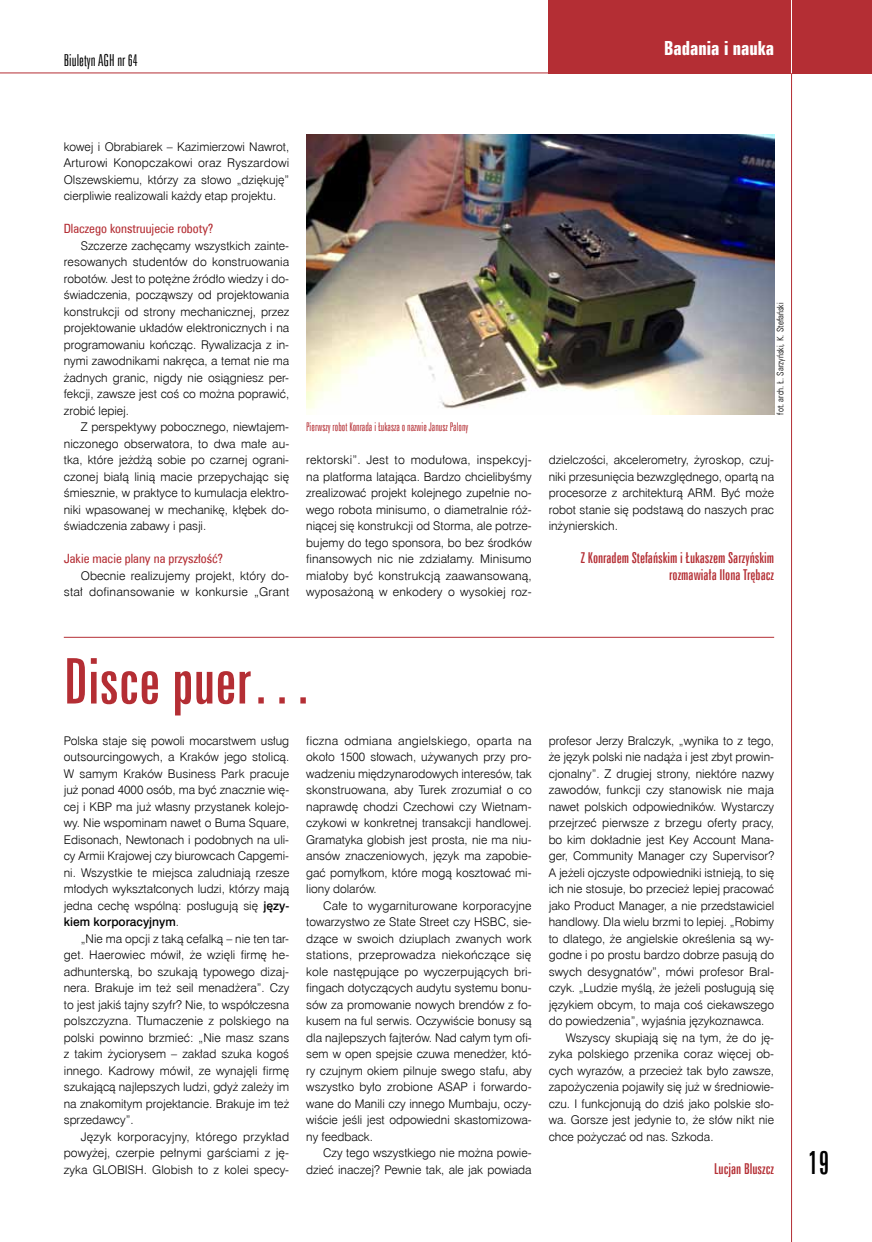
<style>
.page{position:relative;width:872px;height:1242px;background:#fff}
.page>*{position:absolute;margin:0;border:0;box-sizing:border-box;transform-origin:0 0}
.t1{font:63px "Zurich X Cn EU";color:#b42e34}
.t2{font:32.85px "Zurich X Cn EU";color:#000;scale:.91 1}
.t3{font:700 19.5px "Zurich X Cn EU";color:#fff}
.t4{font:16.5px "Zurich Lt X Cn EU";color:#000}
.t5{font:15px/16.5px "Zurich X Cn EU";color:#b42e34;text-align:right}
.t6{font:12.75px "Zurich Cn EU";color:#b42e34}
.t7{font:12px/16.5px "Swis 721 Lt EU";color:#000;text-align:justify}
.t8{font:12px "Zurich Lt X Cn EU";color:#b42e34}
.t9{font:12px "Swis 721 Md EU";color:#000}
.t10{font:9px "Zurich Lt Cn EU";color:#000}
.s1{font-family:"Swis 721 Md EU"}
.s2{font-family:"Swis 721 Lt EU"}
</style>
<div class="page">
<hr style="left:791px;top:0;width:1px;height:1242px;background:#b42e34">
<div style="left:549px;top:0;width:323px;height:73px;background:#b42e34"></div>
<hr style="left:791px;top:0;width:1px;height:73px;background:#fff">
<hr style="left:0;top:73px;width:549px;height:1px;background:#b42e34">
<hr style="left:64px;top:637px;width:710px;height:1px;background:#b42e34">
<img style="left:306px;top:134px;width:468px;height:281px">
<h3 class="t4" style="left:64px;top:50px;width:76px">Biuletyn AGH nr 64</h3>
<h3 class="t3" style="left:664px;top:36px;width:111px">Badania i nauka</h3>
<p class="t7" style="left:64px;top:138px;width:227px">kowej i Obrabiarek – Kazimierzowi Nawrot, Arturowi Konopczakowi oraz Ryszardowi Olszewskiemu, którzy za słowo „dziękuję” cierpliwie realizowali każdy etap projektu.</p>
<p class="t6" style="left:64px;top:221px;width:151px">Dlaczego konstruujecie roboty?</p>
<p class="t7" style="left:64px;top:237px;width:227px;text-indent:17px">Szczerze zachęcamy wszystkich zainte&shy;resowanych studentów do konstruowania robotów. Jest to potężne źródło wiedzy i do&shy;świadczenia, począwszy od projektowania konstrukcji od strony mechanicznej, przez projektowanie układów elektronicznych i na programowaniu kończąc. Rywalizacja z in&shy;nymi zawodnikami nakręca, a temat nie ma żadnych granic, nigdy nie osiągniesz per&shy;fekcji, zawsze jest coś co można poprawić, zrobić lepiej.</p>
<p class="t7" style="left:64px;top:419px;width:227px;text-indent:17px">Z perspektywy pobocznego, niewtajem&shy;niczonego obserwatora, to dwa małe au&shy;tka, które jeżdżą sobie po czarnej ograni&shy;czonej białą linią macie przepychając się śmiesznie, w praktyce to kumulacja elektro&shy;niki wpasowanej w mechanikę, kłębek do&shy;świadczenia zabawy i pasji.</p>
<p class="t6" style="left:64px;top:551px;width:161px">Jakie macie plany na przyszłość?</p>
<p class="t7" style="left:64px;top:567px;width:227px;text-align:right">Obecnie realizujemy projekt, który do&shy;stał dofinansowanie w konkursie „Grant</p>
<p class="t8" style="left:306px;top:420px;width:164px">Pierwszy robot Konrada i Łukasza o nazwie Janusz Palony</p>
<p class="t10" style="left:774px;top:415px;width:113px;rotate:-90deg">fot. arch. Ł. Sarzyński, K. Stefański</p>
<p class="t7" style="left:306px;top:452px;width:227px">rektorski”. Jest to modułowa, inspekcyj&shy;na platforma latająca. Bardzo chcielibyśmy zrealizować projekt kolejnego zupełnie no&shy;wego robota minisumo, o diametralnie róż&shy;niącej się konstrukcji od Storma, ale potrze&shy;bujemy do tego sponsora, bo bez środków finansowych nic nie zdziałamy. Minisumo miałoby być konstrukcją zaawansowaną, wyposażoną w enkodery o wysokiej roz-</p>
<p class="t7" style="left:549px;top:452px;width:227px">dzielczości, akcelerometry, żyroskop, czuj&shy;niki przesunięcia bezwzględnego, opartą na procesorze z architekturą ARM. Być może robot stanie się podstawą do naszych prac inżynierskich.</p>
<p class="t5" style="left:581px;top:549px;width:195px">Z Konradem Stefańskim i Łukaszem Sarzyńskim rozmawiała Ilona Trębacz</p>
<h1 class="t1" style="left:64px;top:643px;width:251px">Disce puer…</h1>
<p class="t7" style="left:64px;top:732px;width:227px">Polska staje się powoli mocarstwem usług outsourcingowych, a Kraków jego stolicą.<br>W samym Kraków Business Park pracuje już ponad 4000 osób, ma być znacznie wię&shy;cej i KBP ma już własny przystanek kolejo&shy;wy. Nie wspominam nawet o Buma Square, Edisonach, Newtonach i podobnych na uli&shy;cy Armii Krajowej czy biurowcach Capgemi&shy;ni. Wszystkie te miejsca zaludniają rzesze młodych wykształconych ludzi, którzy mają jedna cechę wspólną: posługują się <span class="s1">języ-</span></p>
<p class="t9" style="left:64px;top:914px;width:117px">kiem korporacyjnym<span class="s2">.</span></p>
<p class="t7" style="left:64px;top:930px;width:227px;text-indent:17px">„Nie ma opcji z taką cefalką – nie ten tar&shy;get. Haerowiec mówił, że wzięli firmę he&shy;adhunterską, bo szukają typowego dizaj&shy;nera. Brakuje im też seil menadżera”. Czy to jest jakiś tajny szyfr? Nie, to współczesna polszczyzna. Tłumaczenie z polskiego na polski powinno brzmieć: „Nie masz szans z takim życiorysem – zakład szuka kogoś innego. Kadrowy mówił, ze wynajęli firmę szukającą najlepszych ludzi, gdyż zależy im na znakomitym projektancie. Brakuje im też sprzedawcy”.</p>
<p class="t7" style="left:64px;top:1128px;width:227px;text-indent:17px">Język korporacyjny, którego przykład powyżej, czerpie pełnymi garściami z ję&shy;zyka GLOBISH. Globish to z kolei specy-</p>
<p class="t7" style="left:306px;top:732px;width:227px">ficzna odmiana angielskiego, oparta na około 1500 słowach, używanych przy pro&shy;wadzeniu międzynarodowych interesów, tak skonstruowana, aby Turek zrozumiał o co naprawdę chodzi Czechowi czy Wietnam&shy;czykowi w konkretnej transakcji handlowej.<br>Gramatyka globish jest prosta, nie ma niu&shy;ansów znaczeniowych, język ma zapobie&shy;gać pomyłkom, które mogą kosztować mi&shy;liony dolarów.</p>
<p class="t7" style="left:306px;top:897px;width:227px;text-indent:17px">Całe to wygarniturowane korporacyjne towarzystwo ze State Street czy HSBC, sie&shy;dzące w swoich dziuplach zwanych work stations, przeprowadza niekończące się kole następujące po wyczerpujących bri&shy;fingach dotyczących audytu systemu bonu&shy;sów za promowanie nowych brendów z fo&shy;kusem na ful serwis. Oczywiście bonusy są dla najlepszych fajterów. Nad całym tym ofi&shy;sem w open spejsie czuwa menedżer, któ&shy;ry czujnym okiem pilnuje swego stafu, aby wszystko było zrobione ASAP i forwardo&shy;wane do Manili czy innego Mumbaju, oczy&shy;wiście jeśli jest odpowiedni skastomizowa&shy;ny feedback.</p>
<p class="t7" style="left:306px;top:1145px;width:227px;text-align:right">Czy tego wszystkiego nie można powie&shy;dzieć inaczej? Pewnie tak, ale jak powiada</p>
<p class="t7" style="left:549px;top:732px;width:227px">profesor Jerzy Bralczyk, „wynika to z tego,</p>
<p class="t7" style="left:549px;top:749px;width:227px">że język polski nie nadąża i jest zbyt prowin-</p>
<p class="t7" style="left:549px;top:765px;width:227px">cjonalny”. Z drugiej strony, niektóre nazwy</p>
<p class="t7" style="left:549px;top:782px;width:227px">zawodów, funkcji czy stanowisk nie maja</p>
<p class="t7" style="left:549px;top:798px;width:227px">nawet polskich odpowiedników. Wystarczy</p>
<p class="t7" style="left:549px;top:815px;width:227px">przejrzeć pierwsze z brzegu oferty pracy,</p>
<p class="t7" style="left:549px;top:831px;width:227px">bo kim dokładnie jest Key Account Mana-</p>
<p class="t7" style="left:549px;top:848px;width:227px">ger, Community Manager czy Supervisor?</p>
<p class="t7" style="left:549px;top:864px;width:227px">A jeżeli ojczyste odpowiedniki istnieją, to się</p>
<p class="t7" style="left:549px;top:881px;width:227px">ich nie stosuje, bo przecież lepiej pracować</p>
<p class="t7" style="left:549px;top:897px;width:227px">jako Product Manager, a nie przedstawiciel</p>
<p class="t7" style="left:549px;top:914px;width:227px">handlowy. Dla wielu brzmi to lepiej. „Robimy</p>
<p class="t7" style="left:549px;top:930px;width:227px">to dlatego, że angielskie określenia są wy-</p>
<p class="t7" style="left:549px;top:947px;width:227px">godne i po prostu bardzo dobrze pasują do</p>
<p class="t7" style="left:549px;top:963px;width:227px">swych desygnatów”, mówi profesor Bral-</p>
<p class="t7" style="left:549px;top:980px;width:227px">czyk. „Ludzie myślą, że jeżeli posługują się</p>
<p class="t7" style="left:549px;top:996px;width:227px">językiem obcym, to maja coś ciekawszego</p>
<p class="t7" style="left:549px;top:1013px;width:217px">do powiedzenia”, wyjaśnia językoznawca.</p>
<p class="t7" style="left:566px;top:1029px;width:210px">Wszyscy skupiają się na tym, że do ję-</p>
<p class="t7" style="left:549px;top:1046px;width:227px">zyka polskiego przenika coraz więcej ob-</p>
<p class="t7" style="left:549px;top:1062px;width:227px">cych wyrazów, a przecież tak było zawsze,</p>
<p class="t7" style="left:549px;top:1079px;width:227px">zapożyczenia pojawiły się już w średniowie-</p>
<p class="t7" style="left:549px;top:1095px;width:227px">czu. I funkcjonują do dziś jako polskie sło-</p>
<p class="t7" style="left:549px;top:1112px;width:227px">wa. Gorsze jest jedynie to, że słów nikt nie</p>
<p class="t7" style="left:549px;top:1128px;width:166px">chce pożyczać od nas. Szkoda.</p>
<p class="t5" style="left:714px;top:1160px;width:62px">Lucjan Bluszcz</p>
<h2 class="t2" style="left:808px;top:1142px;width:25px">19</h2>
</div>
